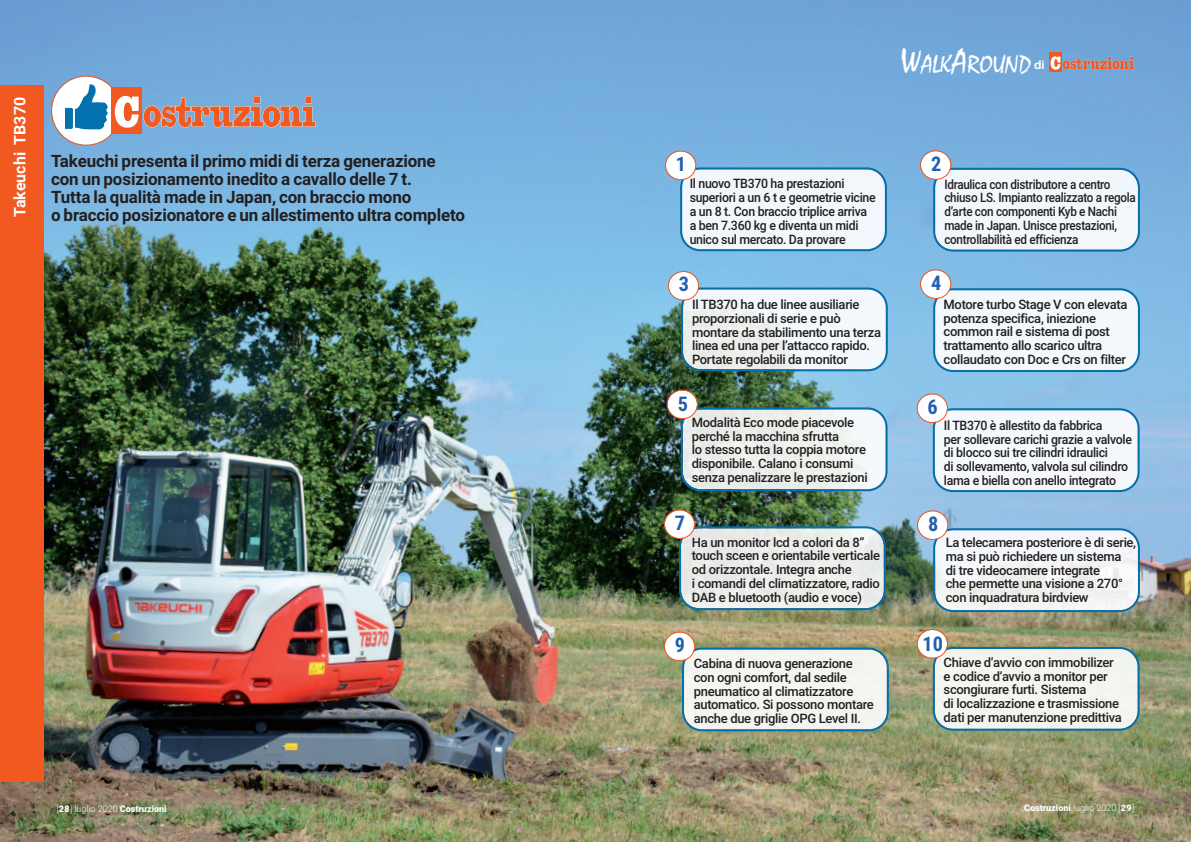
<style>
.page{position:relative;width:1191px;height:842px;background:#fff}
.page>*{position:absolute;margin:0;border:0;box-sizing:border-box;transform-origin:0 0}
.t1{font:24.1px "Mistral";color:#fff}
.t2{font:700 20.2px "Roboto Condensed";color:#235fad}
.t3{font:700 17px/18px "Roboto";letter-spacing:-.01em;color:#231f20}
.t4{font:700 16px "Roboto";color:#fff}
.t5{font:500 13px/13.8px "Roboto";letter-spacing:-.025em;color:#231f20}
.t6{font:500 13px/13.8px "Roboto";letter-spacing:-.025em;color:#231f20;scale:.95 1}
.t7{font:500 13px/13.8px "Roboto";letter-spacing:-.025em;color:#231f20;scale:.9 1}
.t8{font:900 9px "Roboto";color:#fff}
.s1{font-size:32.1px}
.s2{font-family:"Helvetica Neue";font-weight:700;font-size:12px}
.s3{font-weight:300}
</style>
<div class="page">
<img style="left:0;top:0;width:1191px;height:842px">
<div style="left:0;top:85px;width:44px;height:696px;background:#f15921"></div>
<svg style="left:665px;top:151px;width:222px;height:100px"></svg>
<svg style="left:920px;top:150px;width:220px;height:102px"></svg>
<svg style="left:668px;top:271px;width:219px;height:100px"></svg>
<svg style="left:666px;top:389px;width:221px;height:102px"></svg>
<svg style="left:920px;top:269px;width:220px;height:103px"></svg>
<svg style="left:664px;top:509px;width:221px;height:101px;background:#bdc9c4"></svg>
<svg style="left:917px;top:510px;width:223px;height:102px"></svg>
<svg style="left:664px;top:632px;width:224px;height:99px"></svg>
<svg style="left:916px;top:629px;width:223px;height:102px"></svg>
<svg style="left:51px;top:76px;width:264px;height:70px;background:#a2a6b8"></svg>
<img style="left:65px;top:85px;width:42px;height:44px">
<svg style="left:916px;top:393px;width:223px;height:99px"></svg>
<div style="left:1049px;top:53px;width:12px;height:19px;background:#f15921"></div>
<svg style="left:1050px;top:56px;width:84px;height:14px"></svg>
<p class="t4" style="left:11px;top:217px;width:121px;rotate:-90deg">Takeuchi TB370</p>
<h3 class="t3" style="left:51px;top:152px;width:415px">Takeuchi presenta il primo midi di terza generazione con un posizionamento inedito a cavallo delle 7 t.<br>Tutta la qualità made in Japan, con braccio mono<br>o braccio posizionatore e un allestimento ultra completo</h3>
<h1 class="t1" style="left:900px;top:54px;width:146px"><span class="s1">W</span>ALK<span class="s1">A</span>ROUND <span class="s2">di</span></h1>
<h2 class="t2" style="left:676px;top:152px;width:12px">1</h2>
<p class="t6" style="left:689px;top:177px;width:197px">Il nuovo TB370 ha prestazioni superiori a un 6 t e geometrie vicine a un 8 t. Con braccio triplice arriva a ben 7.360 kg e diventa un midi unico sul mercato. Da provare</p>
<h2 class="t2" style="left:679px;top:273px;width:12px">3</h2>
<p class="t5" style="left:692px;top:298px;width:190px">Il TB370 ha due linee ausiliarie proporzionali di serie e può montare da stabilimento una terza linea ed una per l’attacco rapido.<br>Portate regolabili da monitor</p>
<h2 class="t2" style="left:677px;top:392px;width:12px">5</h2>
<p class="t5" style="left:692px;top:415px;width:177px">Modalità Eco mode piacevole perché la macchina sfrutta<br>lo stesso tutta la coppia motore disponibile. Calano i consumi senza penalizzare le prestazioni</p>
<h2 class="t2" style="left:675px;top:511px;width:12px">7</h2>
<p class="t5" style="left:692px;top:535px;width:190px">Ha un monitor lcd a colori da 8” touch sceen e orientabile verticale od orizzontale. Integra anche<br>i comandi del climatizzatore, radio<br>DAB e bluetooth (audio e voce)</p>
<h2 class="t2" style="left:675px;top:633px;width:12px">9</h2>
<p class="t5" style="left:694px;top:657px;width:181px">Cabina di nuova generazione con ogni comfort, dal sedile pneumatico al climatizzatore automatico. Si possono montare anche due griglie OPG Level II.</p>
<h2 class="t2" style="left:931px;top:152px;width:12px">2</h2>
<p class="t7" style="left:944px;top:177px;width:214px">Idraulica con distributore a centro chiuso LS. Impianto realizzato a regola d’arte con componenti Kyb e Nachi made in Japan. Unisce prestazioni, controllabilità ed efficienza</p>
<h2 class="t2" style="left:931px;top:271px;width:12px">4</h2>
<p class="t5" style="left:943px;top:297px;width:186px">Motore turbo Stage V con elevata potenza specifica, iniezione common rail e sistema di post trattamento allo scarico ultra collaudato con Doc e Crs on filter</p>
<h2 class="t2" style="left:927px;top:395px;width:12px">6</h2>
<p class="t6" style="left:944px;top:418px;width:199px">Il TB370 è allestito da fabbrica<br>per sollevare carichi grazie a valvole di blocco sui tre cilindri idraulici<br>di sollevamento, valvola sul cilindro lama e biella con anello integrato</p>
<h2 class="t2" style="left:928px;top:512px;width:12px">8</h2>
<p class="t5" style="left:945px;top:535px;width:192px">La telecamera posteriore è di serie, ma si può richiedere un sistema<br>di tre videocamere integrate<br>che permette una visione a 270° con inquadratura birdview</p>
<h2 class="t2" style="left:922px;top:632px;width:22px">10</h2>
<p class="t5" style="left:943px;top:655px;width:180px">Chiave d’avvio con immobilizer e codice d’avvio a monitor per scongiurare furti. Sistema<br>di localizzazione e trasmissione dati per manutenzione predittiva</p>
<p class="t8" style="left:57px;top:803px;width:112px"><span class="s3">[</span>28<span class="s3">] luglio 2020</span> Costruzioni</p>
<p class="t8" style="left:1024px;top:802px;width:112px">Costruzioni <span class="s3">luglio 2020 [</span>29<span class="s3">]</span></p>
</div>
